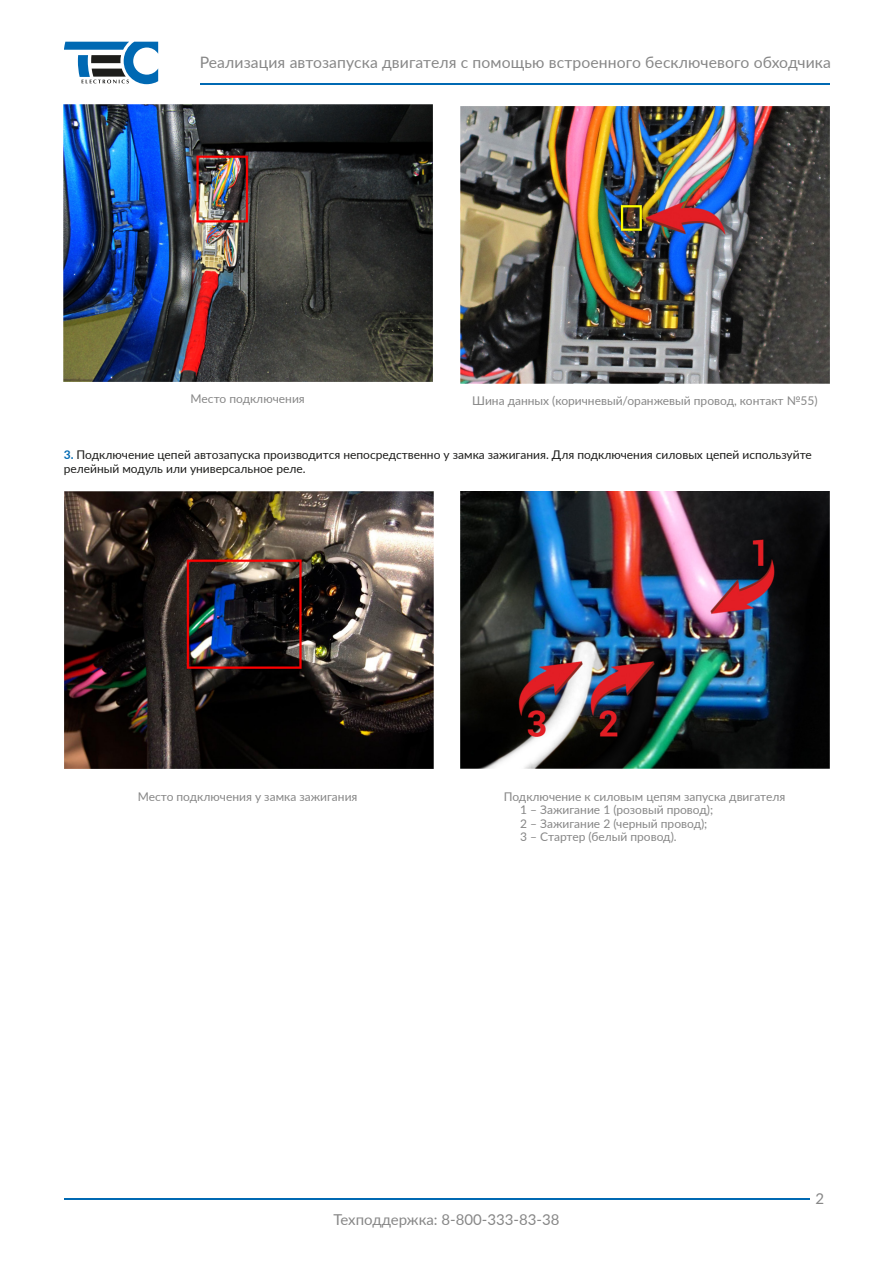
<style>
.page{position:relative;width:893px;height:1263px;background:#fff}
.page>*{position:absolute;margin:0;border:0;box-sizing:border-box;transform-origin:0 0}
.t1{font:15.75px "Lato";letter-spacing:.005em;color:#878787}
.t2{font:15px "Lato";color:#878787}
.t3{font:12px/13.5px "Lato";color:#878787}
.t4{font:12px/13.5px "Lato";color:#1d1d1b}
.s1{font-weight:700;color:#0069b3}
</style>
<div class="page">
<svg style="left:64px;top:42px;width:94px;height:42px"></svg>
<hr style="left:200px;top:83px;width:629px;height:1px;background:#0069b3">
<hr style="left:64px;top:1198px;width:745px;height:1px;background:#0069b3">
<img style="left:63px;top:105px;width:369px;height:277px">
<img style="left:460px;top:106px;width:369px;height:277px">
<img style="left:64px;top:492px;width:369px;height:277px">
<img style="left:460px;top:492px;width:369px;height:277px">
<h1 class="t1" style="left:200px;top:51px;width:633px">Реализация автозапуска двигателя с помощью встроенного бесключевого обходчика</h1>
<p class="t3" style="left:191px;top:391px;width:116px">Место подключения</p>
<p class="t3" style="left:472px;top:393px;width:347px">Шина данных (коричневый/оранжевый провод, контакт №55)</p>
<p class="t4" style="left:64px;top:448px;width:749px"><span class="s1">3.</span> Подключение цепей автозапуска производится непосредственно у замка зажигания. Для подключения силовых цепей используйте релейный модуль или универсальное реле.</p>
<p class="t3" style="left:138px;top:789px;width:221px">Место подключения у замка зажигания</p>
<p class="t3" style="left:520px;top:789px;width:267px;text-indent:-16px">Подключение к силовым цепям запуска двигателя 1 – Зажигание 1 (розовый провод);<br>2 – Зажигание 2 (черный провод);<br>3 – Стартер (белый провод).</p>
<p class="t2" style="left:333px;top:1208px;width:228px">Техподдержка: 8-800-333-83-38</p>
<p class="t2" style="left:816px;top:1188px;width:10px">2</p>
</div>
